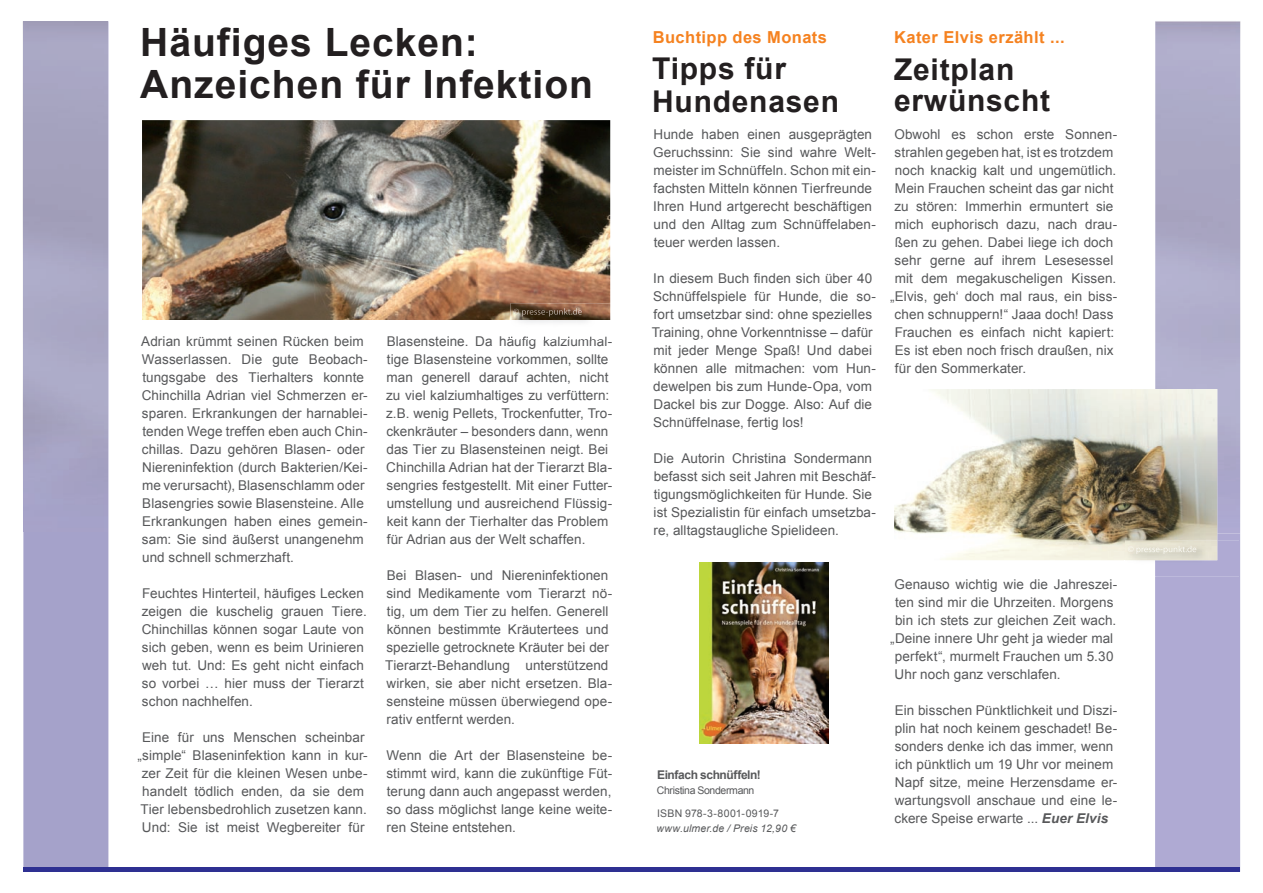
<style>
.page{position:relative;width:1263px;height:893px;background:#fff}
.page>*{position:absolute;margin:0;border:0;box-sizing:border-box;transform-origin:0 0}
.t1{font:700 39px/42px "Arial";letter-spacing:.025em;color:#231f20}
.t2{font:700 30px/33px "Arial";letter-spacing:.025em;color:#231f20}
.t3{font:700 16.5px "Arial";letter-spacing:.025em;color:#f58220}
.t4{font:13.5px/18px "Arial";letter-spacing:.005em;color:#57585a}
.t5{font:700 12px "Arial";letter-spacing:-.035em;color:#57585a}
.t6{font:italic 10.5px "Arial";letter-spacing:.015em;color:#57585a}
.t7{font:10.5px "Arial";letter-spacing:.02em;color:#57585a}
.t8{font:10.5px "Arial";letter-spacing:-.03em;color:#57585a}
.s1{font-weight:700;font-style:italic}
</style>
<div class="page">
<div style="left:23px;top:531px;width:85px;height:336px;background:#a5a2ca"></div>
<div style="left:23px;top:867px;width:608px;height:5px;background:#2e3092"></div>
<div style="left:1155px;top:533px;width:85px;height:339px;background:#afaad3"></div>
<div style="left:631px;top:867px;width:608px;height:5px;background:#2e3092"></div>
<img style="left:1155px;top:21px;width:85px;height:512px">
<img style="left:699px;top:563px;width:129px;height:180px">
<img style="left:894px;top:389px;width:323px;height:171px">
<img style="left:1155px;top:541px;width:84px;height:36px">
<img style="left:1125px;top:541px;width:92px;height:19px">
<img style="left:1128px;top:546px;width:68px;height:8px">
<img style="left:142px;top:120px;width:468px;height:200px">
<img style="left:511px;top:336px;width:96px;height:3px">
<img style="left:510px;top:303px;width:100px;height:17px">
<img style="left:514px;top:308px;width:68px;height:8px">
<h1 class="t1" style="left:140px;top:23px;width:454px">Häufiges Lecken:<br>Anzeichen für Infektion</h1>
<p class="t3" style="left:653px;top:26px;width:176px">Buchtipp des Monats</p>
<p class="t4" style="left:653px;top:125px;width:224px">Hunde haben einen ausgeprägten Geruchssinn: Sie sind wahre Welt&shy;meister im Schnüffeln. Schon mit ein&shy;fachsten Mitteln können Tierfreunde Ihren Hund artgerecht beschäftigen und den Alltag zum Schnüffelaben&shy;teuer werden lassen.</p>
<p class="t4" style="left:652px;top:269px;width:226px">In diesem Buch finden sich über 40<br>Schnüffelspiele für Hunde, die so&shy;fort umsetzbar sind: ohne spezielles Training, ohne Vorkenntnisse – dafür mit jeder Menge Spaß! Und dabei können alle mitmachen: vom Hun&shy;dewelpen bis zum Hunde-Opa, vom Dackel bis zur Dogge. Also: Auf die Schnüffelnase, fertig los!</p>
<p class="t4" style="left:653px;top:449px;width:224px">Die Autorin Christina Sondermann befasst sich seit Jahren mit Beschäf&shy;tigungsmöglichkeiten für Hunde. Sie ist Spezialistin für einfach umsetzba&shy;re, alltagstaugliche Spielideen.</p>
<h2 class="t2" style="left:652px;top:52px;width:188px">Tipps für<br>Hundenasen</h2>
<p class="t4" style="left:386px;top:333px;width:228px">Blasensteine. Da häufig kalziumhal&shy;tige Blasensteine vorkommen, sollte man generell darauf achten, nicht zu viel kalziumhaltiges zu verfüttern: z.B. wenig Pellets, Trockenfutter, Tro&shy;ckenkräuter – besonders dann, wenn das Tier zu Blasensteinen neigt. Bei Chinchilla Adrian hat der Tierarzt Bla&shy;sengries festgestellt. Mit einer Futter&shy;umstellung und ausreichend Flüssig&shy;keit kann der Tierhalter das Problem für Adrian aus der Welt schaffen.</p>
<p class="t4" style="left:385px;top:567px;width:229px">Bei Blasen- und Niereninfektionen sind Medikamente vom Tierarzt nö&shy;tig, um dem Tier zu helfen. Generell können bestimmte Kräutertees und spezielle getrocknete Kräuter bei der Tierarzt-Behandlung unterstützend wirken, sie aber nicht ersetzen. Bla&shy;sensteine müssen überwiegend ope&shy;rativ entfernt werden.</p>
<p class="t4" style="left:386px;top:747px;width:227px;text-align:justify">Wenn die Art der Blasensteine be&shy;stimmt wird, kann die zukünftige Füt&shy;terung dann auch angepasst werden, so dass möglichst lange keine weite&shy;ren Steine entstehen.</p>
<p class="t4" style="left:141px;top:333px;width:228px">Adrian krümmt seinen Rücken beim Wasserlassen. Die gute Beobach&shy;tungsgabe des Tierhalters konnte Chinchilla Adrian viel Schmerzen er&shy;sparen. Erkrankungen der harnablei&shy;tenden Wege treffen eben auch Chin&shy;chillas. Dazu gehören Blasen- oder Niereninfektion (durch Bakterien/Kei&shy;me verursacht), Blasenschlamm oder Blasengries sowie Blasensteine. Alle Erkrankungen haben eines gemein&shy;sam: Sie sind äußerst unangenehm und schnell schmerzhaft.</p>
<p class="t4" style="left:142px;top:585px;width:227px">Feuchtes Hinterteil, häufiges Lecken zeigen die kuschelig grauen Tiere.<br>Chinchillas können sogar Laute von sich geben, wenn es beim Urinieren weh tut. Und: Es geht nicht einfach so vorbei … hier muss der Tierarzt schon nachhelfen.</p>
<p class="t4" style="left:137px;top:729px;width:232px;text-align:center">Eine für uns Menschen scheinbar „simple“ Blaseninfektion kann in kur&shy;zer Zeit für die kleinen Wesen unbe&shy;handelt tödlich enden, da sie dem Tier lebensbedrohlich zusetzen kann.<br>Und: Sie ist meist Wegbereiter für</p>
<p class="t5" style="left:657px;top:767px;width:105px">Einfach schnüffeln!</p>
<p class="t8" style="left:657px;top:783px;width:99px">Christina Sondermann</p>
<p class="t7" style="left:657px;top:807px;width:123px">ISBN 978-3-8001-0919-7</p>
<p class="t6" style="left:657px;top:822px;width:141px">www.ulmer.de / Preis 12,90 €</p>
<p class="t3" style="left:894px;top:26px;width:172px">Kater Elvis erzählt ...</p>
<h2 class="t2" style="left:894px;top:55px;width:158px;line-height:31.5px">Zeitplan erwünscht</h2>
<p class="t4" style="left:894px;top:126px;width:224px">Obwohl es schon erste Sonnen-</p>
<p class="t4" style="left:895px;top:144px;width:220px">strahlen gegeben hat, ist es trotzdem</p>
<p class="t4" style="left:895px;top:162px;width:223px">noch knackig kalt und ungemütlich.</p>
<p class="t4" style="left:895px;top:180px;width:220px">Mein Frauchen scheint das gar nicht</p>
<p class="t4" style="left:894px;top:198px;width:221px">zu stören: Immerhin ermuntert sie</p>
<p class="t4" style="left:895px;top:216px;width:224px">mich euphorisch dazu, nach drau-</p>
<p class="t4" style="left:895px;top:234px;width:220px">ßen zu gehen. Dabei liege ich doch</p>
<p class="t4" style="left:895px;top:252px;width:220px">sehr gerne auf ihrem Lesesessel</p>
<p class="t4" style="left:895px;top:270px;width:223px">mit dem megakuscheligen Kissen.</p>
<p class="t4" style="left:890px;top:288px;width:229px">„Elvis, geh‘ doch mal raus, ein biss-</p>
<p class="t4" style="left:894px;top:306px;width:220px">chen schnuppern!“ Jaaa doch! Dass</p>
<p class="t4" style="left:895px;top:324px;width:221px">Frauchen es einfach nicht kapiert:</p>
<p class="t4" style="left:895px;top:342px;width:220px">Es ist eben noch frisch draußen, nix</p>
<p class="t4" style="left:895px;top:360px;width:133px">für den Sommerkater.</p>
<p class="t4" style="left:894px;top:576px;width:224px">Genauso wichtig wie die Jahreszei-</p>
<p class="t4" style="left:895px;top:594px;width:220px">ten sind mir die Uhrzeiten. Morgens</p>
<p class="t4" style="left:895px;top:612px;width:223px">bin ich stets zur gleichen Zeit wach.</p>
<p class="t4" style="left:890px;top:630px;width:225px">„Deine innere Uhr geht ja wieder mal</p>
<p class="t4" style="left:895px;top:648px;width:220px">perfekt“, murmelt Frauchen um 5.30</p>
<p class="t4" style="left:895px;top:666px;width:168px">Uhr noch ganz verschlafen.</p>
<p class="t4" style="left:894px;top:702px;width:224px">Ein bisschen Pünktlichkeit und Diszi&shy;plin hat noch keinem geschadet! Be&shy;sonders denke ich das immer, wenn ich pünktlich um 19 Uhr vor meinem Napf sitze, meine Herzensdame er&shy;wartungsvoll anschaue und eine le&shy;ckere Speise erwarte ... <span class="s1">Euer Elvis</span></p>
</div>
